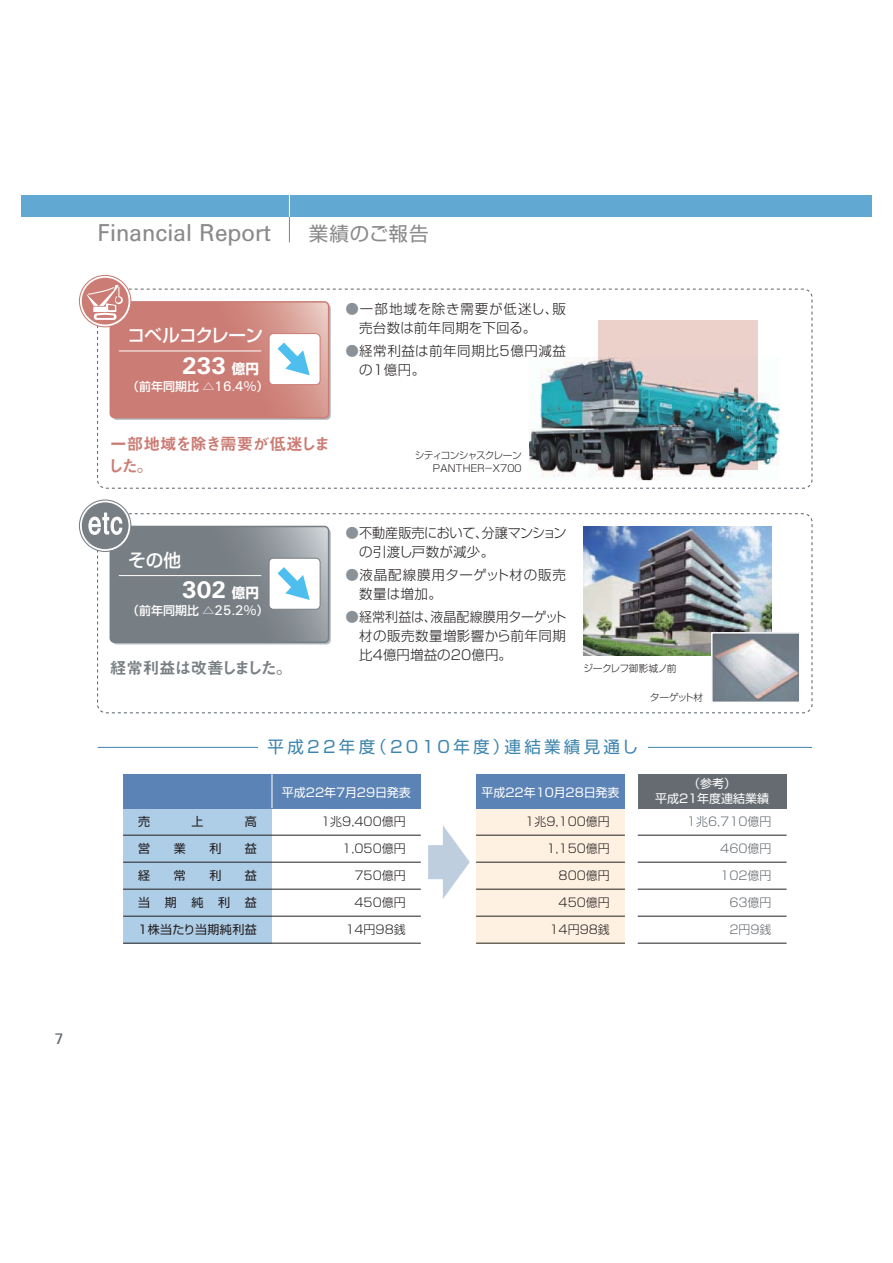
<style>
.page{position:relative;width:893px;height:1263px;background:#fff}
.page>*{position:absolute;margin:0;border:0;box-sizing:border-box;transform-origin:0 0}
.t1{font:24px "Univers BQ";color:#8a8a8b}
.t2{font:700 23.4px "Univers BQ";color:#fff}
.t3{font:19.5px "Shin Go Pro Regular 90 msp RKSJ H";letter-spacing:.05em;color:#8a8a8b}
.t4{font:18px "Shin Go Pro Medium 90 msp RKSJ H";letter-spacing:-.035em;color:#fff}
.t5{font:16.5px "Shin Go Pro Regular 90 msp RKSJ H";letter-spacing:.2em;color:#3d85ad}
.t6{font:16.5px/22.5px "Midashi Go Pro MB31 90 msp RKSJ H";letter-spacing:-.055em;color:#cb7c74}
.t7{font:16.5px "Midashi Go Pro MB31 90 msp RKSJ H";letter-spacing:-.04em;color:#787f84}
.t8{font:15px "Univers BQ";color:#606970}
.t9{font:13.5px/18.8px "Shin Go Pro Light 90 msp RKSJ H";letter-spacing:.025em;color:#231f20}
.t10{font:13.5px/18.8px "Shin Go Pro Light 90 msp RKSJ H";letter-spacing:.025em;color:#231f20;text-align:justify;scale:.96 1}
.t11{font:13.5px/18.8px "Shin Go Pro Light 90 msp RKSJ H";letter-spacing:-.01em;color:#231f20}
.t12{font:13.5px/18.8px "Shin Go Pro Light 90 msp RKSJ H";letter-spacing:.045em;color:#231f20}
.t13{font:12px "Shin Go Pro Light 90 msp RKSJ H";color:#231f20}
.t14{font:12px/15px "Shin Go Pro Regular 90 msp RKSJ H";color:#fff;text-align:center}
.t15{font:12px "Shin Go Pro Light 90 msp RKSJ H";color:#656b70}
.t16{font:12px "Shin Go Pro Medium 90 msp RKSJ H";color:#fff}
.t17{font:12px "Shin Go Pro Regular 90 msp RKSJ H";letter-spacing:.04em;color:#231f20}
.t18{font:9.75px/12.8px "Shin Go Pro Light 90 msp RKSJ H";letter-spacing:-.145em;color:#231f20;text-align:right}
.t19{font:9.75px "Shin Go Pro Light 90 msp RKSJ H";letter-spacing:-.055em;color:#231f20}
.t20{font:9.75px "Shin Go Pro Light 90 msp RKSJ H";letter-spacing:-.1em;color:#231f20}
.s1{font-family:"Shin Go Pro Bold 90 msp RKSJ H";font-weight:400;font-size:13.65px}
.s2{font-family:"Univers BQ";font-size:13.8px}
.s3{color:#8a9297}
</style>
<div class="page">
<div style="left:476px;top:774px;width:149px;height:169px;background:#fff1e1"></div>
<div style="left:599px;top:320px;width:159px;height:149px;background:#ecd1cb"></div>
<div style="left:21px;top:196px;width:850px;height:21px;background:#61a9d3"></div>
<hr style="left:289px;top:196px;width:1px;height:46px;background:#8a8a8b">
<svg style="left:289px;top:196px;width:1px;height:21px"></svg>
<div style="left:97px;top:513px;width:715px;height:200px;border:1px dashed #606970;border-radius:9px"></div>
<svg style="left:110px;top:526px;width:219px;height:116px;background:#7f868b"></svg>
<div style="left:110px;top:526px;width:219px;height:117px;border:2px solid #787f84;border-radius:4px"></div>
<hr style="left:119px;top:575px;width:142px;height:1px;background:#fff">
<div style="left:269px;top:558px;width:51px;height:51px;background:#fff;border-radius:4px"></div>
<div style="left:269px;top:558px;width:51px;height:52px;border:1px solid #787f84;border-radius:4px"></div>
<svg style="left:268px;top:558px;width:42px;height:42px"></svg>
<div style="left:97px;top:289px;width:715px;height:200px;border:1px dashed #606970;border-radius:9px"></div>
<div style="left:112px;top:304px;width:219px;height:116px;background:#bb9d9d;border-radius:4px"></div>
<svg style="left:110px;top:302px;width:219px;height:116px;background:#ce837b"></svg>
<div style="left:110px;top:301px;width:219px;height:117px;border:2px solid #cb7c74;border-radius:4px"></div>
<hr style="left:119px;top:351px;width:142px;height:1px;background:#fff">
<div style="left:269px;top:334px;width:51px;height:51px;background:#fff;border-radius:4px"></div>
<div style="left:269px;top:333px;width:51px;height:52px;border:1px solid #cb7c74;border-radius:4px"></div>
<svg style="left:268px;top:333px;width:42px;height:42px"></svg>
<svg style="left:79px;top:275px;width:52px;height:52px"></svg>
<div style="left:79px;top:275px;width:52px;height:52px;border:1px solid #cb7c74;border-radius:50%"></div>
<div style="left:82px;top:278px;width:47px;height:47px;background:#cb7c74;border-radius:50%"></div>
<svg style="left:86px;top:285px;width:37px;height:35px"></svg>
<img style="left:584px;top:527px;width:187px;height:128px">
<img style="left:714px;top:635px;width:83px;height:65px">
<div style="left:711px;top:632px;width:89px;height:71px;border:2px solid #fff"></div>
<img style="left:529px;top:357px;width:251px;height:123px">
<img style="left:599px;top:357px;width:159px;height:112px">
<svg style="left:79px;top:500px;width:52px;height:51px"></svg>
<div style="left:79px;top:500px;width:52px;height:52px;border:1px solid #787f84;border-radius:50%"></div>
<div style="left:82px;top:502px;width:47px;height:47px;background:#787f84;border-radius:50%"></div>
<svg style="left:88px;top:512px;width:35px;height:23px"></svg>
<hr style="left:98px;top:747px;width:714px;height:1px;background:#3d85ad">
<div style="left:258px;top:738px;width:389px;height:21px;background:#fff"></div>
<div style="left:123px;top:774px;width:149px;height:169px;background:#aecde6"></div>
<hr style="left:638px;top:835px;width:148px;height:1px;background:#231f20">
<hr style="left:638px;top:862px;width:148px;height:1px;background:#231f20">
<hr style="left:638px;top:889px;width:148px;height:1px;background:#231f20">
<hr style="left:638px;top:916px;width:148px;height:1px;background:#231f20">
<hr style="left:638px;top:943px;width:148px;height:1px;background:#231f20">
<svg style="left:428px;top:825px;width:42px;height:74px"></svg>
<div style="left:123px;top:774px;width:298px;height:34px;background:#5c83b5"></div>
<hr style="left:272px;top:774px;width:1px;height:34px;background:#fff">
<hr style="left:476px;top:835px;width:149px;height:1px;background:#231f20">
<hr style="left:476px;top:862px;width:149px;height:1px;background:#231f20">
<hr style="left:476px;top:889px;width:149px;height:1px;background:#231f20">
<hr style="left:476px;top:916px;width:149px;height:1px;background:#231f20">
<hr style="left:476px;top:943px;width:149px;height:1px;background:#231f20">
<div style="left:476px;top:774px;width:149px;height:34px;background:#5c83b5"></div>
<div style="left:638px;top:774px;width:148px;height:34px;background:#656b70"></div>
<hr style="left:123px;top:835px;width:298px;height:1px;background:#231f20">
<hr style="left:123px;top:862px;width:298px;height:1px;background:#231f20">
<hr style="left:123px;top:889px;width:298px;height:1px;background:#231f20">
<hr style="left:123px;top:916px;width:298px;height:1px;background:#231f20">
<hr style="left:123px;top:943px;width:298px;height:1px;background:#231f20">
<h1 class="t1" style="left:98px;top:219px;width:175px">Financial Report</h1>
<h3 class="t3" style="left:309px;top:226px;width:121px">業績のご報告</h3>
<h3 class="t4" style="left:127px;top:329px;width:137px">コベルコクレーン</h3>
<h2 class="t2" style="left:182px;top:352px;width:78px">233 <span class="s1">億円</span></h2>
<p class="t16" style="left:127px;top:382px;width:143px">（前年同期比 △<span class="s2">16.4%</span>）</p>
<h3 class="t6" style="left:108px;top:435px;width:224px">一部地域を除き需要が低迷しました。</h3>
<p class="t9" style="left:359px;top:301px;width:208px;text-indent:-14px"><span class="s3">●</span>一部地域を除き需要が低迷し、販売台数は前年同期を下回る。</p>
<p class="t12" style="left:359px;top:343px;width:208px;text-indent:-14px"><span class="s3">●</span>経常利益は前年同期比5億円減益の1億円。</p>
<p class="t18" style="left:415px;top:451px;width:110px">シティコンシャスクレーン<br>ＰＡＮＴＨＥＲ－Ｘ７００</p>
<h3 class="t4" style="left:128px;top:553px;width:54px">その他</h3>
<h2 class="t2" style="left:182px;top:577px;width:78px">302 <span class="s1">億円</span></h2>
<p class="t16" style="left:127px;top:606px;width:143px">（前年同期比 △<span class="s2">25.2%</span>）</p>
<h3 class="t7" style="left:110px;top:662px;width:184px">経常利益は改善しました。</h3>
<p class="t11" style="left:359px;top:526px;width:209px;text-indent:-14px"><span class="s3">●</span>不動産販売において、分譲マンションの引渡し戸数が減少。</p>
<p class="t9" style="left:359px;top:568px;width:208px;text-indent:-14px"><span class="s3">●</span>液晶配線膜用ターゲット材の販売数量は増加。</p>
<p class="t10" style="left:359px;top:610px;width:218px;text-indent:-14px"><span class="s3">●</span>経常利益は、液晶配線膜用ターゲット材の販売数量増影響から前年同期比4億円増益の20億円。</p>
<p class="t19" style="left:583px;top:665px;width:95px">ジークレフ御影城ノ前</p>
<p class="t20" style="left:650px;top:694px;width:55px">ターゲット材</p>
<p class="t17" style="left:138px;top:817px;width:13px">売</p>
<p class="t17" style="left:192px;top:817px;width:13px">上</p>
<p class="t17" style="left:245px;top:817px;width:13px">高</p>
<p class="t17" style="left:138px;top:844px;width:13px">営</p>
<p class="t17" style="left:174px;top:844px;width:13px">業</p>
<p class="t17" style="left:209px;top:844px;width:13px">利</p>
<p class="t17" style="left:245px;top:844px;width:13px">益</p>
<p class="t17" style="left:138px;top:871px;width:13px">経</p>
<p class="t17" style="left:174px;top:871px;width:13px">常</p>
<p class="t17" style="left:209px;top:871px;width:13px">利</p>
<p class="t17" style="left:245px;top:871px;width:13px">益</p>
<p class="t17" style="left:138px;top:898px;width:120px">当期純利益</p>
<p class="t17" style="left:138px;top:925px;width:120px">1株当たり当期純利益</p>
<h3 class="t5" style="left:268px;top:741px;width:372px">平成22年度（2010年度）連結業績見通し</h3>
<p class="t14" style="left:282px;top:786px;width:130px">平成22年7月29日発表</p>
<p class="t14" style="left:481px;top:786px;width:139px">平成22年10月28日発表</p>
<p class="t14" style="left:655px;top:777px;width:116px">（参考）<br>平成21年度連結業績</p>
<p class="t13" style="left:321px;top:817px;width:86px">1兆9,400億円</p>
<p class="t13" style="left:342px;top:844px;width:65px">1,050億円</p>
<p class="t13" style="left:354px;top:871px;width:53px">750億円</p>
<p class="t13" style="left:354px;top:898px;width:53px">450億円</p>
<p class="t13" style="left:345px;top:925px;width:62px">14円98銭</p>
<p class="t13" style="left:525px;top:817px;width:86px">1兆9,100億円</p>
<p class="t13" style="left:546px;top:844px;width:65px">1,150億円</p>
<p class="t13" style="left:559px;top:871px;width:53px">800億円</p>
<p class="t13" style="left:559px;top:898px;width:53px">450億円</p>
<p class="t13" style="left:549px;top:925px;width:62px">14円98銭</p>
<p class="t15" style="left:687px;top:817px;width:86px">1兆6,710億円</p>
<p class="t15" style="left:720px;top:844px;width:53px">460億円</p>
<p class="t15" style="left:720px;top:871px;width:53px">102億円</p>
<p class="t15" style="left:729px;top:898px;width:44px">63億円</p>
<p class="t15" style="left:729px;top:925px;width:44px">2円9銭</p>
<p class="t8" style="left:55px;top:1030px;width:11px">7</p>
</div>
